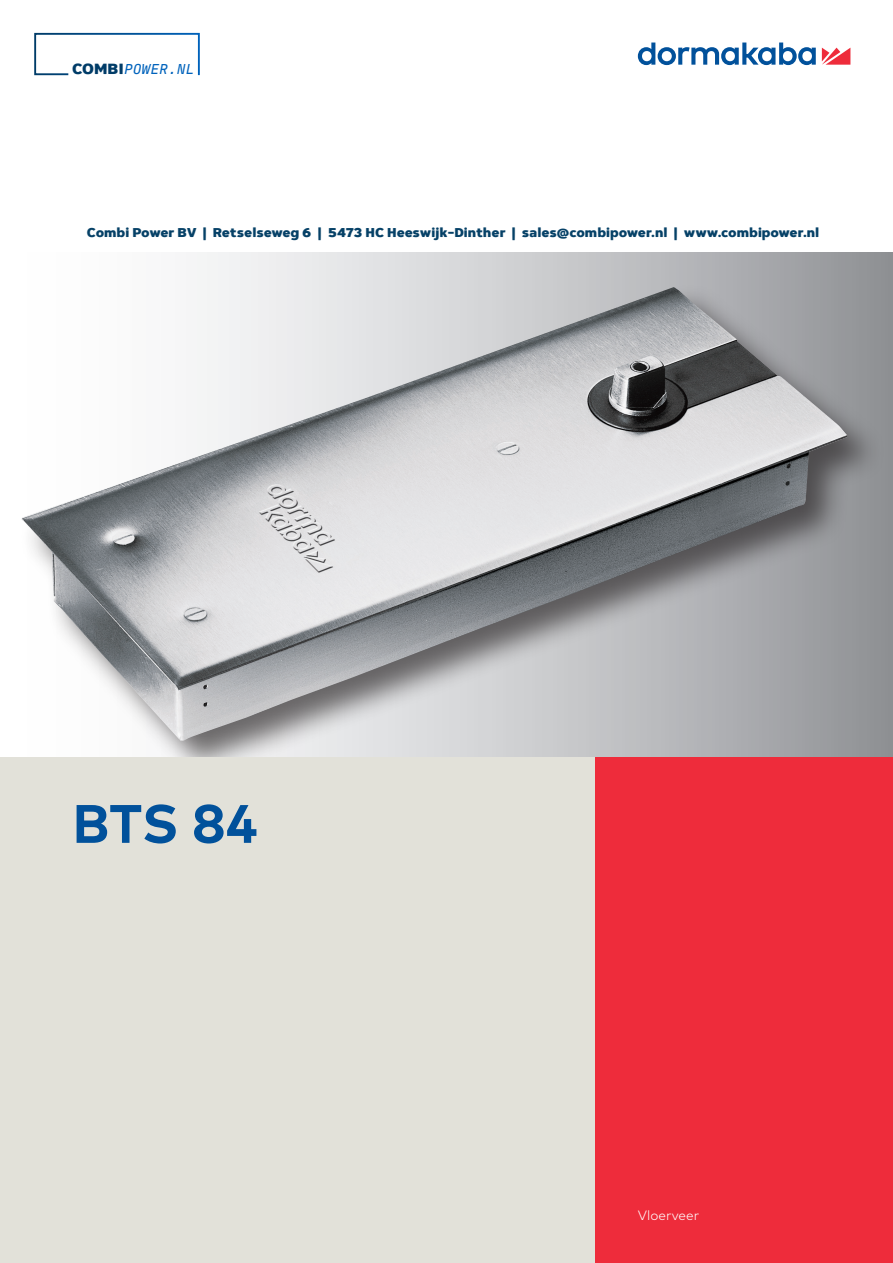
<style>
.page{position:relative;width:893px;height:1263px;background:#fff}
.page>*{position:absolute;margin:0;border:0;box-sizing:border-box;transform-origin:0 0}
.Title_54pt_60pt{font:700 54px "Mark Pro";color:#01519b}
.t1{font:italic 500 14.7px "Antarctican Mono";color:#0063bc}
.Descriptor_9pt_12pt{font:300 13.5px "Mark Pro";color:#fff}
.t2{font:900 12.75px "Habanera";color:#064167}
.s1{font-family:"Habanera";font-weight:900;font-style:normal;color:#003c68}
</style>
<div class="page">
<svg style="left:34px;top:33px;width:166px;height:42px"></svg>
<svg style="left:822px;top:48px;width:28px;height:17px"></svg>
<svg style="left:638px;top:43px;width:178px;height:22px"></svg>
<div style="left:0;top:253px;width:893px;height:505px;background:linear-gradient(to right,#fff,#999b9f)"></div>
<div style="left:18px;top:283px;width:868px;height:475px;background:#231f20;opacity:.65"></div>
<img style="left:22px;top:287px;width:825px;height:454px">
<div style="left:0;top:758px;width:595px;height:505px;background:#e2e1d9"></div>
<div style="left:595px;top:758px;width:298px;height:505px;background:#ee2c3b"></div>
<p class="t1" style="left:72px;top:58px;width:124px"><span class="s1">COMBI</span>POWER.NL</p>
<p class="t2" style="left:87px;top:225px;width:734px">Combi Power BV | Retselseweg 6 | 5473 HC Heeswijk-Dinther | sales@combipower.nl | www.combipower.nl</p>
<p class="Title_54pt_60pt" style="left:72px;top:783px;width:187px">BTS 84</p>
<p class="Descriptor_9pt_12pt" style="left:638px;top:1205px;width:63px">Vloerveer</p>
</div>
